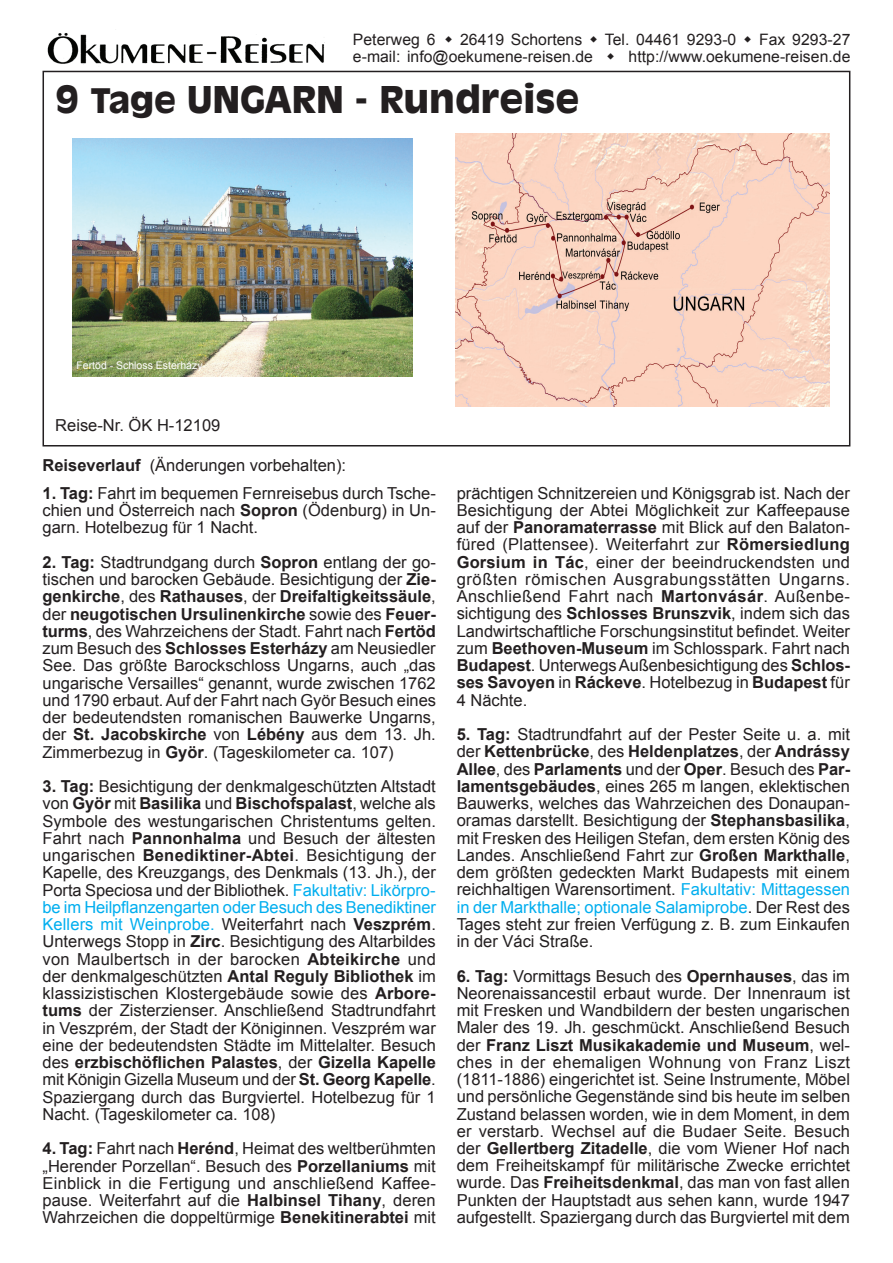
<style>
.page{position:relative;width:893px;height:1263px;background:#fff}
.page>*{position:absolute;margin:0;border:0;box-sizing:border-box;transform-origin:0 0}
.t1{font:700 36px "Antique Olive";color:#231f20}
.t2{font:16.5px/17.2px "Arial";color:#231f20;text-align:justify}
.t3{font:15.75px "Arial";letter-spacing:.005em;color:#231f20}
.t4{font:10.5px "Arial";color:#fff}
.s1{font-size:33px}
.s2{font-weight:700}
.s3{color:#00aeef}
</style>
<div class="page">
<div style="left:43px;top:71px;width:807px;height:375px;border:2px solid #231f20"></div>
<img style="left:47px;top:33px;width:278px;height:32px">
<img style="left:72px;top:138px;width:340px;height:238px">
<img style="left:455px;top:134px;width:374px;height:272px">
<p class="t3" style="left:353px;top:29px;width:84px">Peterweg 6</p>
<p class="t3" style="left:460px;top:29px;width:124px">26419 Schortens</p>
<p class="t3" style="left:605px;top:29px;width:133px">Tel. 04461 9293-0</p>
<p class="t3" style="left:759px;top:29px;width:93px">Fax 9293-27</p>
<p class="t3" style="left:353px;top:46px;width:242px">e-mail: info@oekumene-reisen.de</p>
<p class="t3" style="left:629px;top:46px;width:223px">http://www.oekumene-reisen.de</p>
<h1 class="t1" style="left:55px;top:76px;width:525px">9 <span class="s1">Tage</span> UNGARN - Rundreise</h1>
<p class="t4" style="left:77px;top:358px;width:128px">Fertöd - Schloss Esterházy</p>
<p class="t2" style="left:55px;top:417px;width:167px">Reise-Nr. ÖK H-12109</p>
<p class="t2" style="left:42px;top:456px;width:305px"><span class="s2">Reiseverlauf</span> (Änderungen vorbehalten):</p>
<p class="t2" style="left:43px;top:485px;width:395px"><span class="s2">1. Tag:</span> Fahrt im bequemen Fernreisebus durch Tsche&shy;chien und Österreich nach <span class="s2">Sopron</span> (Ödenburg) in Un&shy;garn. Hotelbezug für 1 Nacht.</p>
<p class="t2" style="left:43px;top:554px;width:395px"><span class="s2">2. Tag:</span> Stadtrundgang durch <span class="s2">Sopron</span> entlang der go&shy;tischen und barocken Gebäude. Besichtigung der <span class="s2">Zie&shy;genkirche</span>, des <span class="s2">Rathauses</span>, der <span class="s2">Dreifaltigkeitssäule</span>, der <span class="s2">neugotischen Ursulinenkirche</span> sowie des <span class="s2">Feuer&shy;turms</span>, des Wahrzeichens der Stadt. Fahrt nach <span class="s2">Fertöd </span>zum Besuch des <span class="s2">Schlosses Esterházy</span> am Neusiedler See. Das größte Barockschloss Ungarns, auch „das ungarische Versailles“ genannt, wurde zwischen 1762 und 1790 erbaut. Auf der Fahrt nach Györ Besuch eines der bedeutendsten romanischen Bauwerke Ungarns, der <span class="s2">St. Jacobskirche</span> von <span class="s2">Lébény</span> aus dem 13. Jh.<br>Zimmerbezug in <span class="s2">Györ</span>. (Tageskilometer ca. 107)</p>
<p class="t2" style="left:43px;top:778px;width:395px"><span class="s2">3. Tag:</span> Besichtigung der denkmalgeschützten Altstadt von <span class="s2">Györ</span> mit <span class="s2">Basilika</span> und <span class="s2">Bischofspalast</span>, welche als Symbole des westungarischen Christentums gelten.<br>Fahrt nach <span class="s2">Pannonhalma</span> und Besuch der ältesten ungarischen <span class="s2">Benediktiner-Abtei</span>. Besichtigung der Kapelle, des Kreuzgangs, des Denkmals (13. Jh.), der Porta Speciosa und der Bibliothek. <span class="s3">Fakultativ: Likörpro&shy;be im Heilpflanzengarten oder Besuch des Benediktiner Kellers mit Weinprobe.</span> Weiterfahrt nach <span class="s2">Veszprém</span>.<br>Unterwegs Stopp in <span class="s2">Zirc</span>. Besichtigung des Altarbildes von Maulbertsch in der barocken <span class="s2">Abteikirche</span> und der denkmalgeschützten <span class="s2">Antal Reguly Bibliothek</span> im klassizistischen Klostergebäude sowie des <span class="s2">Arbore&shy;tums</span> der Zisterzienser. Anschließend Stadtrundfahrt in Veszprém, der Stadt der Königinnen. Veszprém war eine der bedeutendsten Städte im Mittelalter. Besuch des <span class="s2">erzbischöflichen Palastes</span>, der <span class="s2">Gizella Kapelle </span>mit Königin Gizella Museum und der <span class="s2">St. Georg Kapelle</span>.<br>Spaziergang durch das Burgviertel. Hotelbezug für 1<br>Nacht. (Tageskilometer ca. 108)</p>
<p class="t2" style="left:43px;top:1140px;width:395px"><span class="s2">4. Tag:</span> Fahrt nach <span class="s2">Herénd</span>, Heimat des weltberühmten „Herender Porzellan“. Besuch des <span class="s2">Porzellaniums</span> mit Einblick in die Fertigung und anschließend Kaffee&shy;pause. Weiterfahrt auf die <span class="s2">Halbinsel Tihany</span>, deren Wahrzeichen die doppeltürmige <span class="s2">Benekitinerabtei</span> mit</p>
<p class="t2" style="left:457px;top:484px;width:395px">prächtigen Schnitzereien und Königsgrab ist. Nach der Besichtigung der Abtei Möglichkeit zur Kaffeepause auf der <span class="s2">Panoramaterrasse</span> mit Blick auf den Balaton&shy;füred (Plattensee). Weiterfahrt zur <span class="s2">Römersiedlung Gorsium in Tác</span>, einer der beeindruckendsten und größten römischen Ausgrabungsstätten Ungarns.<br>Anschließend Fahrt nach <span class="s2">Martonvásár</span>. Außenbe&shy;sichtigung des <span class="s2">Schlosses Brunszvik</span>, indem sich das Landwirtschaftliche Forschungsinstitut befindet. Weiter zum <span class="s2">Beethoven-Museum</span> im Schlosspark. Fahrt nach <span class="s2">Budapest</span>. Unterwegs Außenbesichtigung des <span class="s2">Schlos&shy;ses Savoyen</span> in <span class="s2">Ráckeve</span>. Hotelbezug in <span class="s2">Budapest</span> für 4 Nächte.</p>
<p class="t2" style="left:457px;top:726px;width:395px"><span class="s2">5. Tag:</span> Stadtrundfahrt auf der Pester Seite u. a. mit der <span class="s2">Kettenbrücke</span>, des <span class="s2">Heldenplatzes</span>, der <span class="s2">Andrássy Allee</span>, des <span class="s2">Parlaments</span> und der <span class="s2">Oper</span>. Besuch des <span class="s2">Par&shy;lamentsgebäudes</span>, eines 265 m langen, eklektischen Bauwerks, welches das Wahrzeichen des Donaupan&shy;oramas darstellt. Besichtigung der <span class="s2">Stephansbasilika</span>, mit Fresken des Heiligen Stefan, dem ersten König des Landes. Anschließend Fahrt zur <span class="s2">Großen Markthalle</span>, dem größten gedeckten Markt Budapests mit einem reichhaltigen Warensortiment. <span class="s3">Fakultativ: Mittagessen in der Markthalle; optionale Salamiprobe</span>. Der Rest des Tages steht zur freien Verfügung z. B. zum Einkaufen in der Váci Straße.</p>
<p class="t2" style="left:457px;top:967px;width:395px"><span class="s2">6. Tag:</span> Vormittags Besuch des <span class="s2">Opernhauses</span>, das im Neorenaissancestil erbaut wurde. Der Innenraum ist mit Fresken und Wandbildern der besten ungarischen Maler des 19. Jh. geschmückt. Anschließend Besuch der <span class="s2">Franz Liszt Musikakademie und Museum</span>, wel&shy;ches in der ehemaligen Wohnung von Franz Liszt (1811-1886) eingerichtet ist. Seine Instrumente, Möbel und persönliche Gegenstände sind bis heute im selben Zustand belassen worden, wie in dem Moment, in dem er verstarb. Wechsel auf die Budaer Seite. Besuch der <span class="s2">Gellertberg Zitadelle</span>, die vom Wiener Hof nach dem Freiheitskampf für militärische Zwecke errichtet wurde. Das <span class="s2">Freiheitsdenkmal</span>, das man von fast allen Punkten der Hauptstadt aus sehen kann, wurde 1947 aufgestellt. Spaziergang durch das Burgviertel mit dem</p>
</div>
